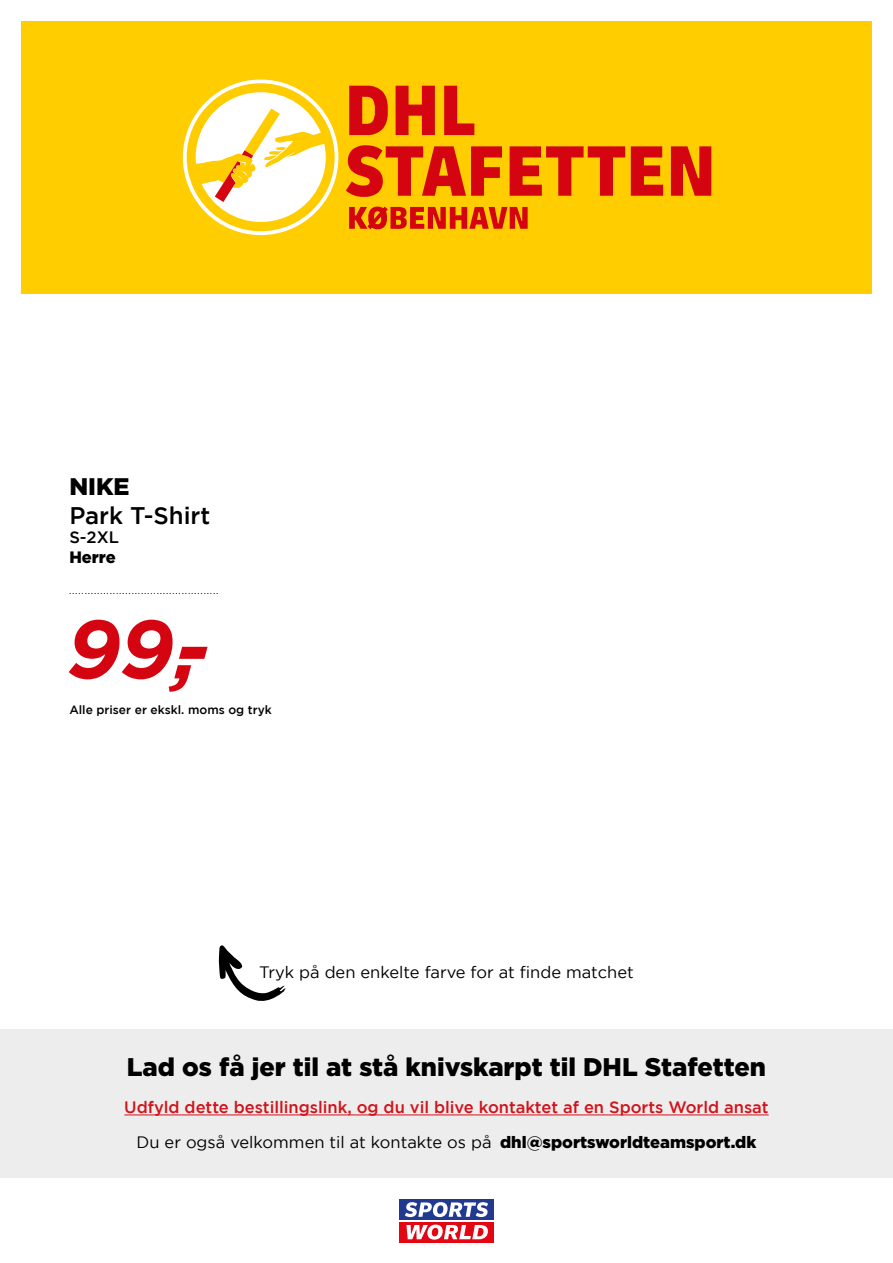
<style>
.page{position:relative;width:893px;height:1263px;background:#fff}
.page>*{position:absolute;margin:0;border:0;box-sizing:border-box;transform-origin:0 0}
.t1{font:italic 700 82.5px "Gotham";color:#d40511}
.t2{font:900 25.5px "Gotham";color:#000}
.t3{font:500 24px "Gotham";color:#000}
.t4{font:900 24px "Gotham";color:#000}
.t5{font:16.5px "Gotham";color:#000}
.t6{font:500 16.5px "Gotham";color:#d3121a}
.t7{font:500 16.5px "Gotham";color:#000}
.t8{font:900 16.5px "Gotham";color:#000}
.t9{font:500 12px "Gotham";color:#000}
.t10{font:9px "Bebas Neue";color:#000}
.s1{font-weight:900}
</style>
<div class="page">
<svg style="left:219px;top:945px;width:67px;height:56px"></svg>
<div style="left:21px;top:21px;width:851px;height:272px;background:#ffcd00"></div>
<svg style="left:349px;top:85px;width:39px;height:50px"></svg>
<svg style="left:396px;top:86px;width:39px;height:49px"></svg>
<svg style="left:444px;top:86px;width:30px;height:49px"></svg>
<svg style="left:346px;top:145px;width:156px;height:52px"></svg>
<svg style="left:510px;top:146px;width:115px;height:50px"></svg>
<svg style="left:631px;top:146px;width:32px;height:50px"></svg>
<svg style="left:671px;top:146px;width:40px;height:50px"></svg>
<svg style="left:349px;top:206px;width:179px;height:23px"></svg>
<svg style="left:183px;top:80px;width:155px;height:155px"></svg>
<div style="left:0;top:1029px;width:893px;height:149px;background:#ededed"></div>
<hr style="left:124px;top:1115px;width:645px;height:1px;background:#d3121a">
<div style="left:399px;top:1199px;width:95px;height:20px;background:#213a8f"></div>
<div style="left:399px;top:1222px;width:95px;height:20px;background:#e30613"></div>
<svg style="left:405px;top:1202px;width:83px;height:15px"></svg>
<svg style="left:406px;top:1224px;width:82px;height:15px"></svg>
<h3 class="t4" style="left:69px;top:472px;width:62px">NIKE</h3>
<h3 class="t3" style="left:69px;top:501px;width:142px">Park T-Shirt</h3>
<p class="t7" style="left:69px;top:528px;width:51px">S-2XL</p>
<p class="t8" style="left:69px;top:548px;width:48px">Herre</p>
<p class="t10" style="left:69px;top:585px;width:150px">. . . . . . . . . . . . . . . . . . . . . . . . . . . . . . . . . . . . . . . . . . . . . . . .</p>
<h1 class="t1" style="left:68px;top:601px;width:143px">99,-</h1>
<p class="t9" style="left:69px;top:703px;width:204px">Alle priser er ekskl. moms og tryk</p>
<p class="t5" style="left:259px;top:963px;width:376px">Tryk på den enkelte farve for at finde matchet</p>
<h2 class="t2" style="left:127px;top:1053px;width:641px">Lad os få jer til at stå knivskarpt til DHL Stafetten</h2>
<p class="t6" style="left:124px;top:1097px;width:646px">Udfyld dette bestillingslink, og du vil blive kontaktet af en Sports World ansat</p>
<p class="t5" style="left:137px;top:1133px;width:621px">Du er også velkommen til at kontakte os på <span class="s1">dhl@sportsworldteamsport.dk</span></p>
</div>
